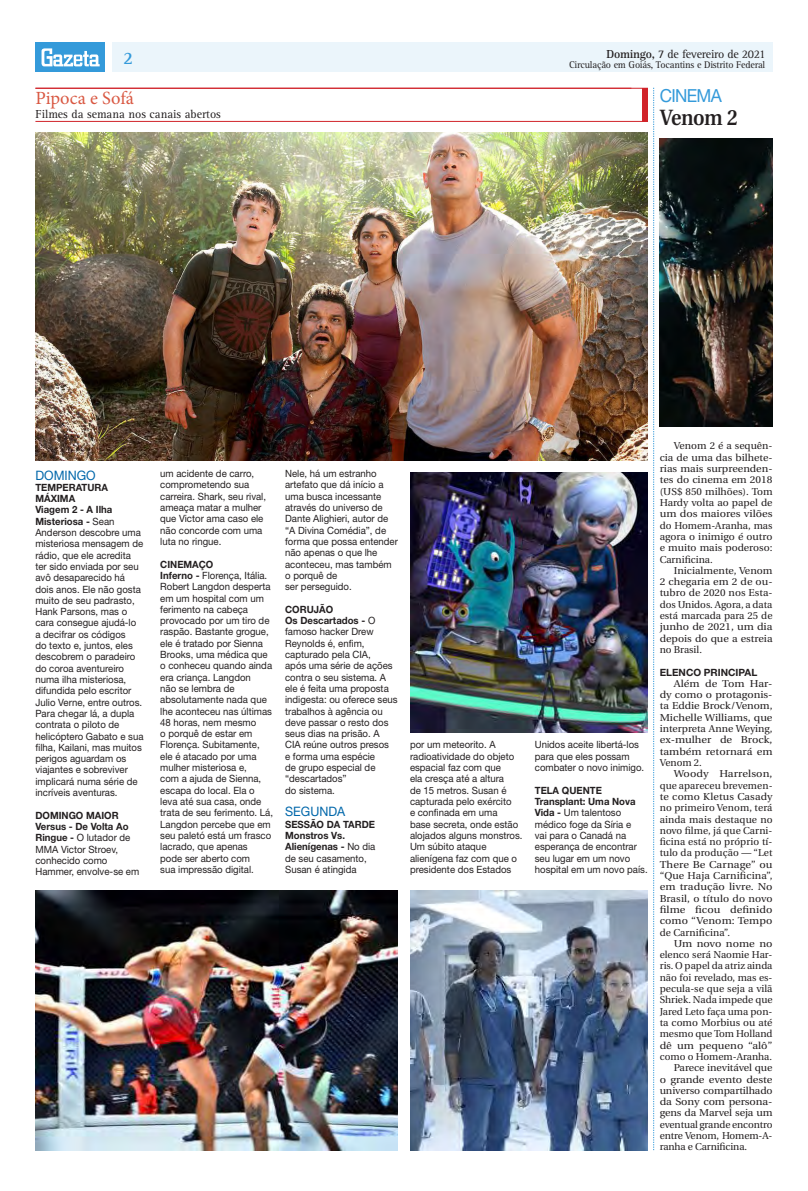
<style>
.page{position:relative;width:808px;height:1191px;background:#fff}
.page>*{position:absolute;margin:0;border:0;box-sizing:border-box;transform-origin:0 0}
.Manchete{font:600 22px "Utopia";color:#231f20;scale:.89 1}
.t1{font:18.6px "Minion Pro";color:#d95842}
.Retranca{font:18px "Helvetica Neue";letter-spacing:-.04em;color:#349ada;scale:.95 1}
.t2{font:700 18px "Rotis Serif";color:#349ada}
.Tit_Colunas{font:13px "Helvetica Neue";color:#0067aa;scale:.96 1}
.txt_colunas{font:13px "Helvetica Neue";color:#0067aa;scale:.96 1}
.t3{font:12px "Rotis Serif";color:#231f20}
.t4{font:12px "Rotis Serif";letter-spacing:-.02em;color:#231f20}
.txt_colunas-2{font:10px/11.3px "Helvetica Neue";color:#231f20;scale:.96 1}
.TExto_Corrido{font:10px/11.3px "Utopia";color:#231f20;text-align:justify;scale:1.1 1}
.TExto_Corrido-2{font:10px/11.3px "Utopia";color:#231f20;text-align:justify}
.TExto_Corrido-3{font:10px/11.3px "Utopia";color:#231f20;text-align:justify;scale:1.04 1}
.TExto_Corrido-4{font:10px/11.3px "Utopia";color:#231f20;text-align:justify;scale:1.05 1}
.txt_colunas-3{font:700 10px/11.3px "Helvetica Neue";color:#231f20;scale:.96 1}
.t5{font:10px "Rotis Serif";letter-spacing:-.02em;color:#231f20}
.Intertítulo{font:700 10px "Helvetica Neue";color:#231f20}
.s1{font-weight:700}
</style>
<div class="page">
<div style="left:112px;top:43px;width:660px;height:29px;background:#ebf5fb"></div>
<div style="left:35px;top:43px;width:70px;height:29px;background:#349ada"></div>
<svg style="left:42px;top:48px;width:58px;height:18px"></svg>
<svg style="left:653px;top:88px;width:1px;height:1062px"></svg>
<div style="left:643px;top:88px;width:5px;height:34px;background:#d1232a"></div>
<hr style="left:35px;top:88px;width:613px;height:1px;background:#d1232a">
<hr style="left:35px;top:121px;width:612px;height:1px;background:#d1232a">
<img style="left:35px;top:133px;width:613px;height:328px">
<img style="left:35px;top:890px;width:363px;height:260px">
<img style="left:410px;top:890px;width:238px;height:260px">
<img style="left:410px;top:472px;width:238px;height:260px">
<img style="left:660px;top:139px;width:112px;height:288px">
<p class="t2" style="left:123px;top:48px;width:12px">2</p>
<p class="t1" style="left:35px;top:85px;width:100px">Pipoca e Sofá</p>
<p class="t3" style="left:35px;top:107px;width:187px">Filmes da semana nos canais abertos</p>
<p class="t4" style="left:607px;top:47px;width:160px"><span class="s1">Domingo,</span> 7 de fevereiro de 2021</p>
<p class="t5" style="left:569px;top:59px;width:198px">Circulação em Goiás, Tocantins e Distrito Federal</p>
<p class="Retranca" style="left:660px;top:85px;width:67px">CINEMA</p>
<p class="Manchete" style="left:660px;top:105px;width:90px">Venom 2</p>
<p class="Tit_Colunas" style="left:35px;top:467px;width:64px">DOMINGO</p>
<p class="txt_colunas-3" style="left:35px;top:481px;width:77px">TEMPERATURA<br>MÁXIMA</p>
<p class="txt_colunas-2" style="left:35px;top:504px;width:114px"><span class="s1">Viagem 2 - A Ilha<br>Misteriosa -</span> Sean<br>Anderson descobre uma misteriosa mensagem de rádio, que ele acredita ter sido enviada por seu avô desaparecido há dois anos. Ele não gosta muito de seu padrasto,<br>Hank Parsons, mas o cara consegue ajudá-lo a decifrar os códigos<br>do texto e, juntos, eles descobrem o paradeiro do coroa aventureiro numa ilha misteriosa, difundida pelo escritor<br>Julio Verne, entre outros.<br>Para chegar lá, a dupla contrata o piloto de helicóptero Gabato e sua filha, Kailani, mas muitos perigos aguardam os viajantes e sobreviver implicará numa série de incríveis aventuras.</p>
<p class="txt_colunas-3" style="left:35px;top:809px;width:88px">DOMINGO MAIOR</p>
<p class="txt_colunas-2" style="left:35px;top:820px;width:110px"><span class="s1">Versus - De Volta Ao<br>Ringue -</span> O lutador de<br>MMA Victor Stroev, conhecido como<br>Hammer, envolve-se em</p>
<p class="txt_colunas-2" style="left:160px;top:468px;width:112px">um acidente de carro, comprometendo sua carreira. Shark, seu rival, ameaça matar a mulher que Victor ama caso ele não concorde com uma luta no ringue.</p>
<p class="txt_colunas-3" style="left:160px;top:558px;width:57px">CINEMAÇO</p>
<p class="txt_colunas-2" style="left:160px;top:569px;width:119px"><span class="s1">Inferno -</span> Florença, Itália.<br>Robert Langdon desperta em um hospital com um ferimento na cabeça provocado por um tiro de raspão. Bastante grogue, ele é tratado por Sienna<br>Brooks, uma médica que o conheceu quando ainda era criança. Langdon<br>não se lembra de absolutamente nada que lhe aconteceu nas últimas<br>48 horas, nem mesmo<br>o porquê de estar em<br>Florença. Subitamente, ele é atacado por uma mulher misteriosa e,<br>com a ajuda de Sienna, escapa do local. Ela o leva até sua casa, onde trata de seu ferimento. Lá,<br>Langdon percebe que em seu paletó está um frasco lacrado, que apenas<br>pode ser aberto com<br>sua impressão digital.</p>
<p class="txt_colunas-2" style="left:285px;top:468px;width:119px">Nele, há um estranho artefato que dá início a uma busca incessante através do universo de<br>Dante Alighieri, autor de “A Divina Comédia”, de forma que possa entender não apenas o que lhe aconteceu, mas também o porquê de</p>
<p class="txt_colunas-2" style="left:285px;top:581px;width:71px">ser perseguido.</p>
<p class="txt_colunas-3" style="left:285px;top:603px;width:52px">CORUJÃO</p>
<p class="txt_colunas-2" style="left:285px;top:615px;width:119px"><span class="s1">Os Descartados -</span> O famoso hacker Drew<br>Reynolds é, enfim, capturado pela CIA,<br>após uma série de ações contra o seu sistema. A ele é feita uma proposta indigesta: ou oferece seus trabalhos à agência ou deve passar o resto dos seus dias na prisão. A<br>CIA reúne outros presos<br>e forma uma espécie<br>de grupo especial de “descartados”</p>
<p class="txt_colunas-2" style="left:285px;top:784px;width:53px">do sistema.</p>
<p class="txt_colunas" style="left:285px;top:804px;width:64px">SEGUNDA</p>
<p class="txt_colunas-3" style="left:285px;top:818px;width:95px">SESSÃO DA TARDE</p>
<p class="txt_colunas-2" style="left:285px;top:829px;width:96px"><span class="s1">Monstros Vs.<br>Alienígenas -</span> No dia de seu casamento,<br>Susan é atingida</p>
<p class="txt_colunas-2" style="left:410px;top:739px;width:119px">por um meteorito. A radioatividade do objeto espacial faz com que<br>ela cresça até a altura<br>de 15 metros. Susan é capturada pelo exército<br>e confinada em uma<br>base secreta, onde estão alojados alguns monstros.<br>Um súbito ataque alienígena faz com que o presidente dos Estados</p>
<p class="txt_colunas-2" style="left:535px;top:739px;width:115px">Unidos aceite libertá-los para que eles possam combater o novo inimigo.</p>
<p class="txt_colunas-3" style="left:535px;top:784px;width:71px">TELA QUENTE</p>
<p class="txt_colunas-2" style="left:535px;top:795px;width:119px"><span class="s1">Transplant: Uma Nova<br>Vida -</span> Um talentoso médico foge da Síria e<br>vai para o Canadá na esperança de encontrar seu lugar em um novo hospital em um novo país.</p>
<p class="TExto_Corrido-2" style="left:660px;top:440px;width:114px;text-indent:14px">Venom 2 é a sequên&shy;cia de uma das bilhete&shy;rias mais surpreenden&shy;tes do cinema em 2018 (US$ 850 milhões). Tom Hardy volta ao papel de um dos maiores vilões do Homem-Aranha, mas agora o inimigo é outro e muito mais poderoso:<br>Carnificina.</p>
<p class="TExto_Corrido-4" style="left:660px;top:565px;width:109px;text-indent:14px">Inicialmente, Venom 2 chegaria em 2 de ou&shy;tubro de 2020 nos Esta&shy;dos Unidos. Agora, a data está marcada para 25 de junho de 2021, um dia depois do que a estreia no Brasil.</p>
<p class="Intertítulo" style="left:660px;top:666px;width:99px">ELENCO PRINCIPAL</p>
<p class="TExto_Corrido" style="left:660px;top:678px;width:104px;text-indent:14px">Além de Tom Har&shy;dy como o protagonis&shy;ta Eddie Brock/Venom, Michelle Williams, que interpreta Anne Weying, ex-mulher de Brock, também retornará em Venom 2.</p>
<p class="TExto_Corrido" style="left:660px;top:768px;width:104px;text-indent:14px">Woody Harrelson, que apareceu brevemen&shy;te como Kletus Casady no primeiro Venom, terá ainda mais destaque no novo filme, já que Carni&shy;ficina está no próprio tí&shy;tulo da produção — “Let There Be Carnage” ou “Que Haja Carnificina”, em tradução livre. No Brasil, o título do novo filme ficou definido como “Venom: Tempo de Carnificina”.</p>
<p class="TExto_Corrido" style="left:660px;top:938px;width:104px;text-indent:14px">Um novo nome no elenco será Naomie Har&shy;ris. O papel da atriz ainda não foi revelado, mas es&shy;pecula-se que seja a vilã Shriek. Nada impede que Jared Leto faça uma pon&shy;ta como Morbius ou até mesmo que Tom Holland dê um pequeno “alô” como o Homem-Aranha.</p>
<p class="TExto_Corrido-3" style="left:660px;top:1062px;width:110px;text-indent:14px">Parece inevitável que o grande evento deste universo compartilhado da Sony com persona&shy;gens da Marvel seja um eventual grande encontro entre Venom, Homem-A&shy;ranha e Carnificina.</p>
</div>
